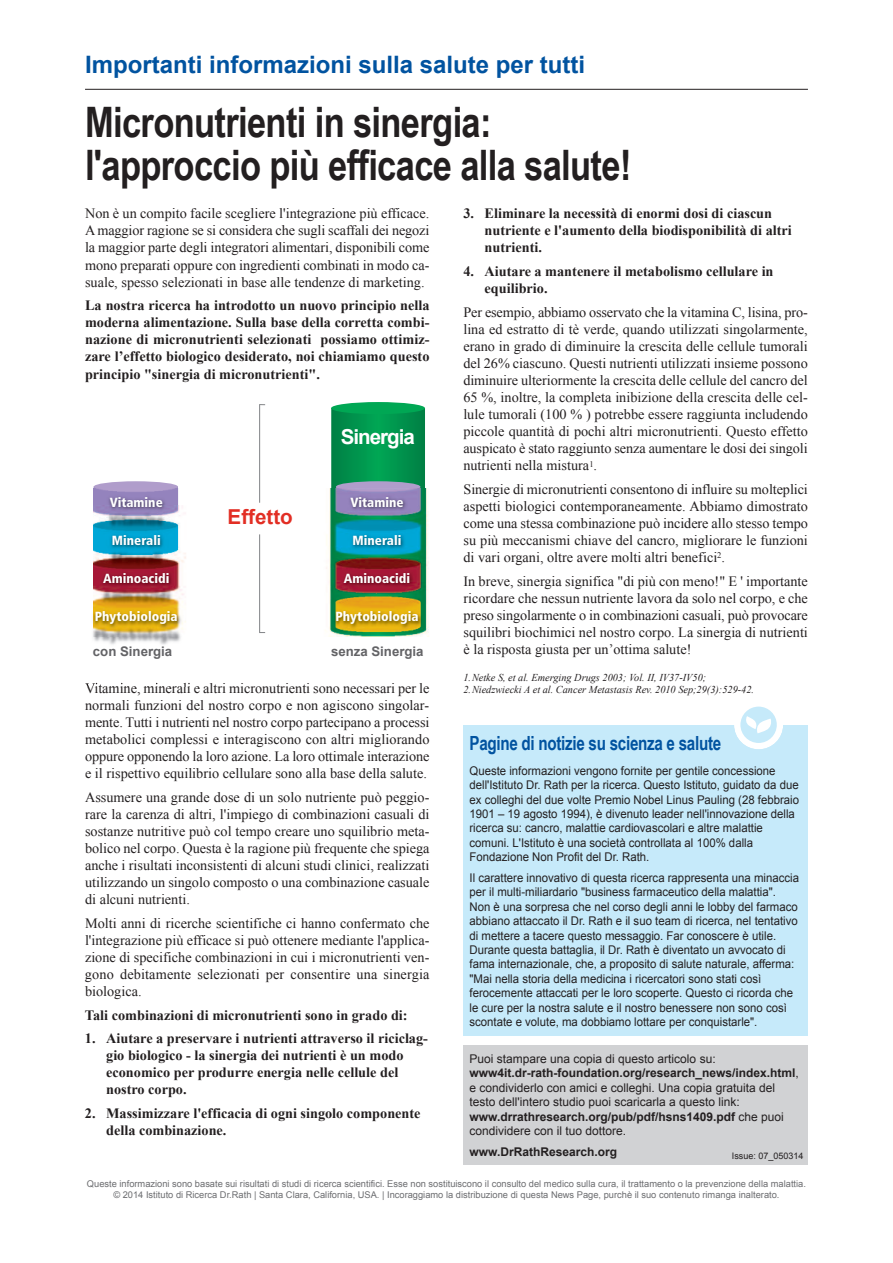
<style>
.page{position:relative;width:893px;height:1263px;background:#fff}
.page>*{position:absolute;margin:0;border:0;box-sizing:border-box;transform-origin:0 0}
.t1{font:700 42px/43.5px "Arial Narrow";letter-spacing:-.015em;color:#231f20}
.t2{font:700 24px "Arial";color:#0153a0}
.t3{font:700 20.55px "Arial";letter-spacing:-.05em;color:#fff}
.t4{font:700 20.55px "Arial";color:#e22e24}
.t5{font:700 19.5px "Arial Narrow";letter-spacing:-.015em;color:#0153a0;scale:.95 1}
.t6{font:14.25px/17.1px "Times New Roman";color:#231f20;text-align:justify}
.t7{font:700 14.25px/17.1px "Times New Roman";color:#231f20}
.t8{font:900 condensed 13.2px "Frutiger LT";color:#fff}
.t9{font:700 13.2px "Arial";color:#636366}
.t10{font:12px/14.4px "Arial";color:#231f20;scale:.95 1}
.t11{font:12px/14.4px "Arial";color:#231f20}
.t12{font:700 12px "Arial";color:#231f20}
.t13{font:italic 10.5px/12px "Times New Roman";color:#231f20}
.t14{font:9.3px/11.1px "Arial";color:#6c6d70;text-align:center}
.t15{font:9px "Arial";color:#231f20}
.s1{font-weight:700}
</style>
<div class="page">
<hr style="left:85px;top:89px;width:723px;height:1px;background:#231f20">
<div style="left:463px;top:725px;width:345px;height:311px;background:#c6eafa"></div>
<div style="left:463px;top:1045px;width:345px;height:120px;background:#d1d2d4"></div>
<div style="left:734px;top:700px;width:49px;height:49px;border:6px solid #fff;border-radius:50%"></div>
<svg style="left:737px;top:703px;width:43px;height:43px"></svg>
<img style="left:331px;top:409px;width:94px;height:79px">
<div style="left:331px;top:402px;width:94px;height:12px;background:#00a754;border-radius:50%"></div>
<svg style="left:259px;top:404px;width:6px;height:99px"></svg>
<svg style="left:259px;top:534px;width:6px;height:99px"></svg>
<div style="left:336px;top:481px;width:84px;height:11px;background:#b09dcb;border-radius:50%"></div>
<div style="left:94px;top:481px;width:84px;height:11px;background:#b09dcb;border-radius:50%"></div>
<img style="left:326px;top:488px;width:103px;height:149px">
<img style="left:93px;top:488px;width:106px;height:199px">
<img style="left:85px;top:683px;width:35px;height:4px">
<h2 class="t2" style="left:85px;top:51px;width:502px">Importanti informazioni sulla salute per tutti</h2>
<h1 class="t1" style="left:85px;top:100px;width:548px">Micronutrienti in sinergia: l'approccio più efficace alla salute!</h1>
<p class="t6" style="left:85px;top:205px;width:346px">Non è un compito facile scegliere l'integrazione più efficace.<br>A maggior ragione se si considera che sugli scaffali dei negozi la maggior parte degli integratori alimentari, disponibili come mono preparati oppure con ingredienti combinati in modo ca&shy;suale, spesso selezionati in base alle tendenze di marketing.</p>
<p class="t7" style="left:85px;top:297px;width:346px;text-align:justify">La nostra ricerca ha introdotto un nuovo principio nella moderna alimentazione. Sulla base della corretta combi&shy;nazione di micronutrienti selezionati possiamo ottimiz&shy;zare l’effetto biologico desiderato, noi chiamiamo questo principio "sinergia di micronutrienti".</p>
<h3 class="t3" style="left:341px;top:425px;width:75px">Sinergia</h3>
<p class="t8" style="left:110px;top:497px;width:54px">Vitamine</p>
<p class="t8" style="left:112px;top:535px;width:50px">Minerali</p>
<p class="t8" style="left:103px;top:573px;width:68px">Aminoacidi</p>
<p class="t8" style="left:95px;top:611px;width:84px">Phytobiologia</p>
<p class="t9" style="left:93px;top:644px;width:81px">con Sinergia</p>
<p class="t9" style="left:331px;top:644px;width:94px">senza Sinergia</p>
<p class="t8" style="left:351px;top:497px;width:54px">Vitamine</p>
<p class="t8" style="left:353px;top:535px;width:50px">Minerali</p>
<p class="t8" style="left:344px;top:573px;width:68px">Aminoacidi</p>
<p class="t8" style="left:336px;top:611px;width:84px">Phytobiologia</p>
<h3 class="t4" style="left:228px;top:506px;width:67px">Effetto</h3>
<p class="t6" style="left:85px;top:679px;width:346px">Vitamine, minerali e altri micronutrienti sono necessari per le normali funzioni del nostro corpo e non agiscono singolar&shy;mente. Tutti i nutrienti nel nostro corpo partecipano a processi metabolici complessi e interagiscono con altri migliorando oppure opponendo la loro azione. La loro ottimale interazione e il rispettivo equilibrio cellulare sono alla base della salute.</p>
<p class="t6" style="left:85px;top:788px;width:346px">Assumere una grande dose di un solo nutriente può peggio&shy;rare la carenza di altri, l'impiego di combinazioni casuali di sostanze nutritive può col tempo creare uno squilibrio meta&shy;bolico nel corpo. Questa è la ragione più frequente che spiega anche i risultati inconsistenti di alcuni studi clinici, realizzati utilizzando un singolo composto o una combinazione casuale di alcuni nutrienti.</p>
<p class="t6" style="left:85px;top:914px;width:346px">Molti anni di ricerche scientifiche ci hanno confermato che l'integrazione più efficace si può ottenere mediante l'applica&shy;zione di specifiche combinazioni in cui i micronutrienti ven&shy;gono debitamente selezionati per consentire una sinergia biologica.</p>
<p class="t7" style="left:85px;top:1006px;width:324px">Tali combinazioni di micronutrienti sono in grado di:</p>
<p class="t7" style="left:106px;top:1030px;width:323px;text-indent:-21px">1. Aiutare a preservare i nutrienti attraverso il riciclag&shy;gio biologico - la sinergia dei nutrienti è un modo economico per produrre energia nelle cellule del nostro corpo.</p>
<p class="t7" style="left:106px;top:1104px;width:316px;text-indent:-21px">2. Massimizzare l'efficacia di ogni singolo componente della combinazione.</p>
<p class="t7" style="left:485px;top:205px;width:309px;text-indent:-21px">3. Eliminare la necessità di enormi dosi di ciascun nutriente e l'aumento della biodisponibilità di altri nutrienti.</p>
<p class="t7" style="left:485px;top:262px;width:290px;text-indent:-21px">4. Aiutare a mantenere il metabolismo cellulare in equilibrio.</p>
<p class="t6" style="left:463px;top:303px;width:346px">Per esempio, abbiamo osservato che la vitamina C, lisina, pro&shy;lina ed estratto di tè verde, quando utilizzati singolarmente, erano in grado di diminuire la crescita delle cellule tumorali del 26% ciascuno. Questi nutrienti utilizzati insieme possono diminuire ulteriormente la crescita delle cellule del cancro del 65 %, inoltre, la completa inibizione della crescita delle cel&shy;lule tumorali (100 % ) potrebbe essere raggiunta includendo piccole quantità di pochi altri micronutrienti. Questo effetto auspicato è stato raggiunto senza aumentare le dosi dei singoli nutrienti nella mistura<sup>1</sup>.</p>
<p class="t6" style="left:463px;top:481px;width:346px">Sinergie di micronutrienti consentono di influire su molteplici aspetti biologici contemporaneamente. Abbiamo dimostrato come una stessa combinazione può incidere allo stesso tempo su più meccanismi chiave del cancro, migliorare le funzioni di vari organi, oltre avere molti altri benefici<sup>2</sup>.</p>
<p class="t6" style="left:463px;top:572px;width:346px">In breve, sinergia significa "di più con meno!" E ' importante ricordare che nessun nutriente lavora da solo nel corpo, e che preso singolarmente o in combinazioni casuali, può provocare squilibri biochimici nel nostro corpo. La sinergia di nutrienti è la risposta giusta per un’ottima salute!</p>
<p class="t13" style="left:463px;top:671px;width:292px">1.Netke S, et al. Emerging Drugs 2003; Vol. II, IV37-IV50;<br>2.Niedzwiecki A et al. Cancer Metastasis Rev. 2010 Sep;29(3):529-42.</p>
<h3 class="t5" style="left:469px;top:731px;width:267px">Pagine di notizie su scienza e salute</h3>
<p class="t10" style="left:469px;top:763px;width:348px">Queste informazioni vengono fornite per gentile concessione dell'Istituto Dr. Rath per la ricerca. Questo Istituto, guidato da due ex colleghi del due volte Premio Nobel Linus Pauling (28 febbraio 1901 – 19 agosto 1994), è divenuto leader nell'innovazione della ricerca su: cancro, malattie cardiovascolari e altre malattie comuni. L'Istituto è una società controllata al 100% dalla Fondazione Non Profit del Dr. Rath.</p>
<p class="t10" style="left:469px;top:870px;width:348px">Il carattere innovativo di questa ricerca rappresenta una minaccia per il multi-miliardario "business farmaceutico della malattia".<br>Non è una sorpresa che nel corso degli anni le lobby del farmaco abbiano attaccato il Dr. Rath e il suo team di ricerca, nel tentativo di mettere a tacere questo messaggio. Far conoscere è utile.<br>Durante questa battaglia, il Dr. Rath è diventato un avvocato di fama internazionale, che, a proposito di salute naturale, afferma: "Mai nella storia della medicina i ricercatori sono stati così ferocemente attaccati per le loro scoperte. Questo ci ricorda che le cure per la nostra salute e il nostro benessere non sono così scontate e volute, ma dobbiamo lottare per conquistarle".</p>
<p class="t11" style="left:469px;top:1051px;width:331px">Puoi stampare una copia di questo articolo su: <span class="s1">www4it.dr-rath-foundation.org/research_news/index.html</span>, e condividerlo con amici e colleghi. Una copia gratuita del testo dell'intero studio puoi scaricarla a questo link: <span class="s1">www.drrathresearch.org/pub/pdf/hsns1409.pdf</span> che puoi condividere con il tuo dottore.</p>
<p class="t12" style="left:469px;top:1145px;width:149px">www.DrRathResearch.org</p>
<p class="t15" style="left:732px;top:1150px;width:73px">Issue: 07_050314</p>
<p class="t14" style="left:87px;top:1178px;width:721px">Queste informazioni sono basate sui risultati di studi di ricerca scientifici. Esse non sostituiscono il consulto del medico sulla cura, il trattamento o la prevenzione della malattia. © 2014 Istituto di Ricerca Dr.Rath | Santa Clara, California, USA. | Incoraggiamo la distribuzione di questa News Page, purchè il suo contenuto rimanga inalterato.</p>
</div>
